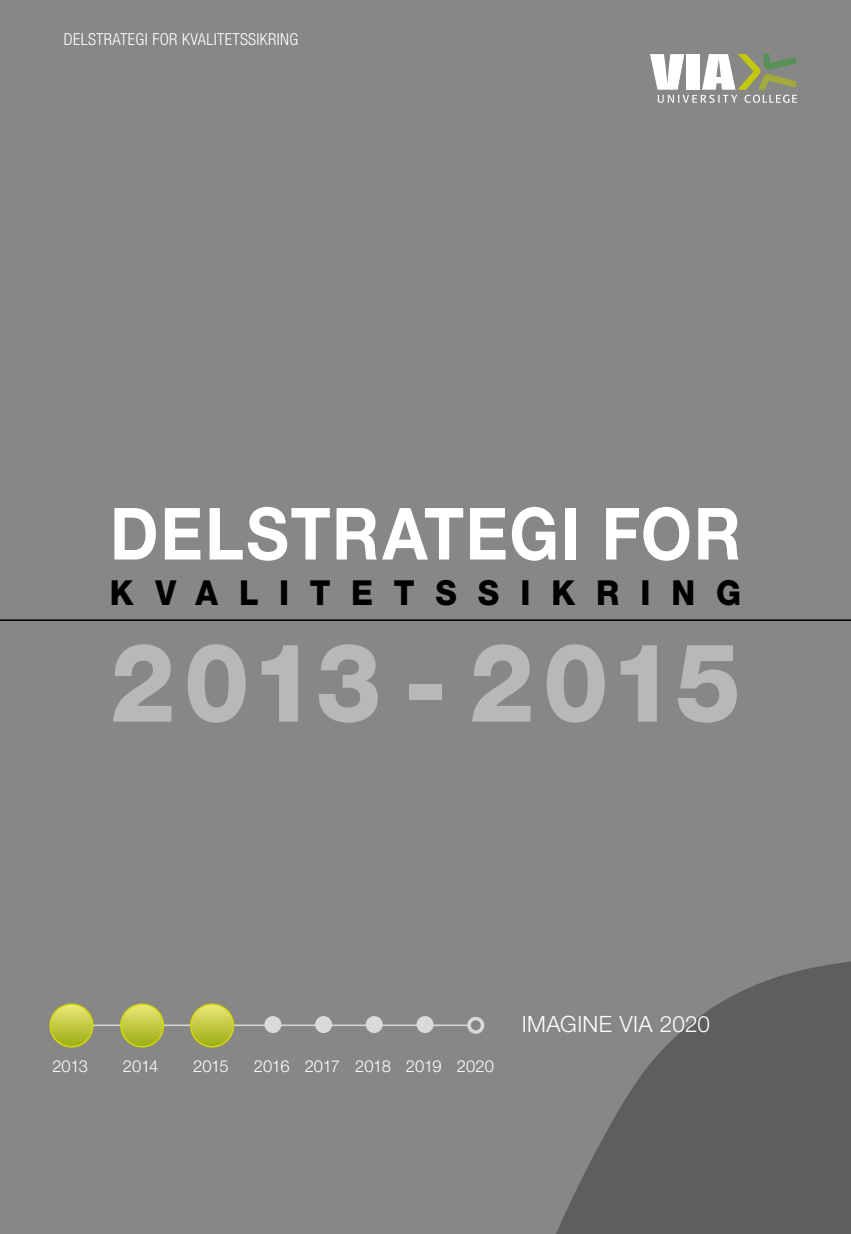
<style>
.page{position:relative;width:851px;height:1234px;background:#fff}
.page>*{position:absolute;margin:0;border:0;box-sizing:border-box;transform-origin:0 0}
.t1{font:800 109.5px "Helvetica Neue LT Std";letter-spacing:.015em;color:#b8b8b8;scale:.95 1}
.t2{font:700 72px "Helvetica Neue LT Std";letter-spacing:.03em;color:#fff;scale:.91 1}
.t3{font:800 34.5px "Helvetica Neue LT Std";letter-spacing:.65em;color:#000;scale:.93 1}
.t4{font:300 22.5px "Helvetica Neue LT Std";letter-spacing:.015em;color:#fff}
.t5{font:300 16.5px "Helvetica Neue LT Std";letter-spacing:-.015em;color:#fff}
.t6{font:300 condensed 16.5px "Helvetica Neue LT Std";letter-spacing:.02em;color:#fff}
</style>
<div class="page">
<div style="left:0;top:0;width:850px;height:1233px;background:#878786"></div>
<svg style="left:556px;top:962px;width:294px;height:271px;fill:#5e5e5e"></svg>
<hr style="left:0;top:619px;width:850px;height:1px;background:#000">
<svg style="left:650px;top:54px;width:146px;height:49px"></svg>
<hr style="left:52px;top:1024px;width:425px;height:1px;background:#dadad9">
<div style="left:264px;top:1015px;width:17px;height:17px;background:#dadad9;border-radius:50%"></div>
<div style="left:315px;top:1015px;width:17px;height:17px;background:#dadad9;border-radius:50%"></div>
<div style="left:365px;top:1015px;width:17px;height:17px;background:#dadad9;border-radius:50%"></div>
<div style="left:416px;top:1015px;width:17px;height:17px;background:#dadad9;border-radius:50%"></div>
<svg style="left:467px;top:1016px;width:17px;height:17px"></svg>
<div style="left:470px;top:1020px;width:10px;height:10px;background:#878786;border-radius:50%"></div>
<svg style="left:121px;top:1003px;width:42px;height:43px"></svg>
<div style="left:120px;top:1003px;width:44px;height:44px;border:2px solid #d3d80b;border-radius:50%"></div>
<svg style="left:191px;top:1003px;width:42px;height:43px"></svg>
<div style="left:190px;top:1003px;width:44px;height:44px;border:2px solid #d3d80b;border-radius:50%"></div>
<svg style="left:50px;top:1003px;width:43px;height:43px"></svg>
<div style="left:49px;top:1003px;width:44px;height:44px;border:2px solid #d3d80b;border-radius:50%"></div>
<p class="t6" style="left:64px;top:29px;width:236px">DELSTRATEGI FOR KVALITETSSIKRING</p>
<h2 class="t2" style="left:110px;top:489px;width:695px">DELSTRATEGI FOR</h2>
<h3 class="t3" style="left:110px;top:571px;width:680px">KVALITETSSIKRING</h3>
<h1 class="t1" style="left:110px;top:617px;width:665px">2013 - 2015</h1>
<p class="t5" style="left:52px;top:1056px;width:37px">2013</p>
<p class="t5" style="left:123px;top:1056px;width:37px">2014</p>
<p class="t5" style="left:193px;top:1056px;width:37px">2015</p>
<p class="t5" style="left:254px;top:1056px;width:241px">2016 2017 2018 2019 2020</p>
<h3 class="t4" style="left:521px;top:1010px;width:190px">IMAGINE VIA 2020</h3>
</div>
